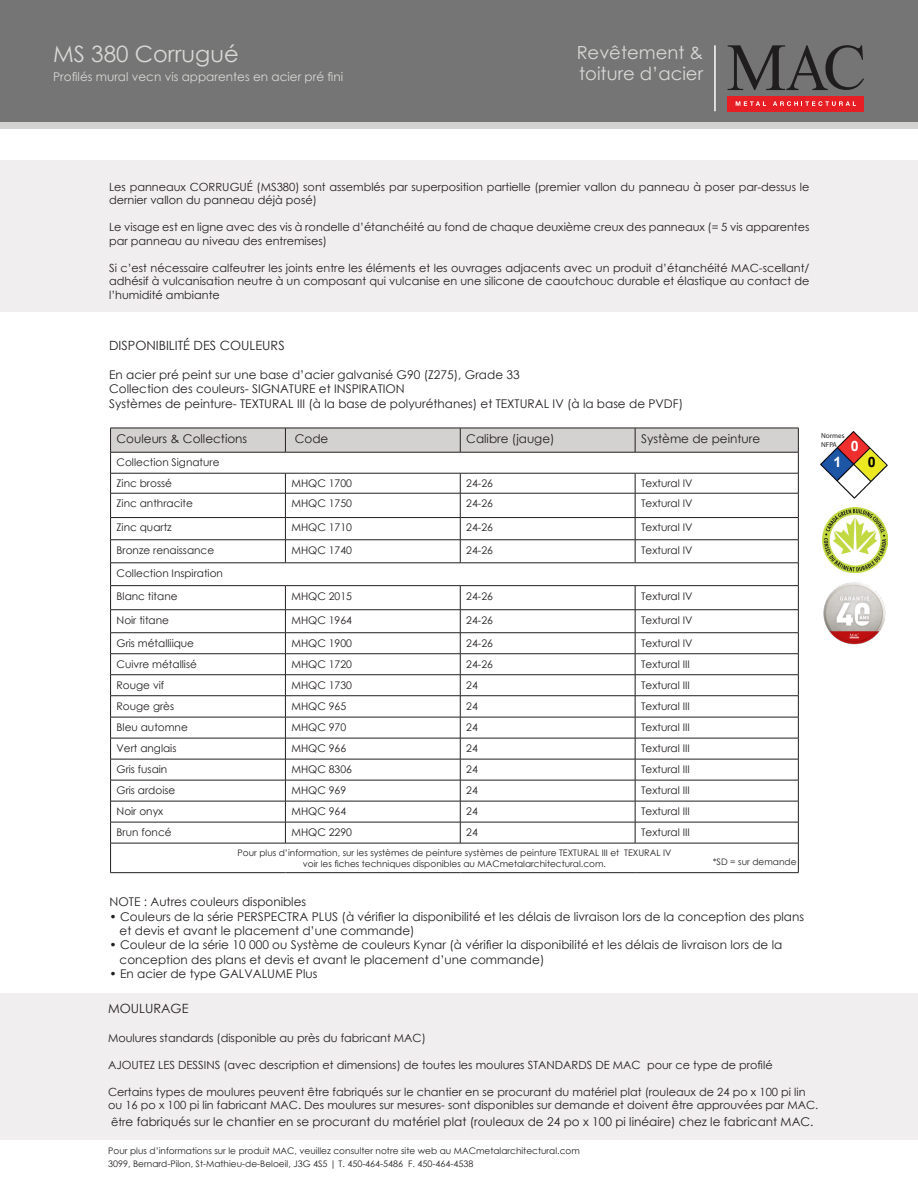
<style>
.page{position:relative;width:918px;height:1188px;background:#fff}
.page>*{position:absolute;margin:0;border:0;box-sizing:border-box;transform-origin:0 0}
.t1{font:22.5px "Century Gothic";color:#d8d9d7}
.t2{font:18px/21.6px "Century Gothic";color:#d8d9d7}
.t3{font:700 14.25px "Arial";color:#fff}
.t4{font:700 14.25px "Arial";color:#000001}
.t5{font:12.75px "Century Gothic";color:#231f20}
.t6{font:12px/14.4px "Century Gothic";color:#231f20}
.t7{font:12px "Century Gothic";color:#d8d9d7}
.t8{font:11.25px/13.5px "Century Gothic";color:#231f20}
.t9{font:10.5px/21px "Century Gothic";color:#231f20}
.t10{font:9px/13px "Century Gothic";color:#231f20}
.t11{font:7.2px/8.6px "Myriad Pro";color:#231f20}
.s1{font-size:11.25px}
</style>
<div class="page">
<div style="left:0;top:0;width:918px;height:129px;background:#d4d1d1"></div>
<div style="left:0;top:0;width:918px;height:122px;background:#767575"></div>
<svg style="left:728px;top:45px;width:136px;height:45px"></svg>
<div style="left:728px;top:96px;width:136px;height:15px;background:#e71e24"></div>
<svg style="left:736px;top:101px;width:30px;height:5px"></svg>
<svg style="left:773px;top:101px;width:83px;height:5px"></svg>
<hr style="left:714px;top:45px;width:2px;height:66px;background:#fff">
<div style="left:0;top:161px;width:918px;height:151px;background:#f1eeef"></div>
<div style="left:0;top:993px;width:918px;height:147px;background:#f1eeef"></div>
<hr style="left:110px;top:872px;width:175px;height:1px;background:#231f20">
<hr style="left:285px;top:872px;width:175px;height:1px;background:#231f20">
<hr style="left:460px;top:872px;width:175px;height:1px;background:#231f20">
<hr style="left:635px;top:872px;width:164px;height:1px;background:#231f20">
<svg style="left:110px;top:428px;width:689px;height:444px"></svg>
<hr style="left:110px;top:801px;width:175px;height:1px;background:#231f20">
<hr style="left:285px;top:801px;width:175px;height:1px;background:#231f20">
<hr style="left:460px;top:801px;width:175px;height:1px;background:#231f20">
<hr style="left:635px;top:801px;width:164px;height:1px;background:#231f20">
<hr style="left:110px;top:822px;width:175px;height:1px;background:#231f20">
<hr style="left:285px;top:822px;width:175px;height:1px;background:#231f20">
<hr style="left:460px;top:822px;width:175px;height:1px;background:#231f20">
<hr style="left:635px;top:822px;width:164px;height:1px;background:#231f20">
<img style="left:823px;top:582px;width:63px;height:63px">
<img style="left:823px;top:508px;width:64px;height:64px">
<img style="left:820px;top:432px;width:67px;height:67px">
<h1 class="t1" style="left:53px;top:38px;width:187px">MS 380 Corrugué</h1>
<p class="t7" style="left:53px;top:69px;width:291px">Profilés mural vecn vis apparentes en acier pré fini</p>
<h2 class="t2" style="left:577px;top:41px;width:128px">Revêtement &amp; toiture d’acier</h2>
<p class="t8" style="left:109px;top:180px;width:702px">Les panneaux CORRUGUÉ (MS380) sont assemblés par superposition partielle (premier vallon du panneau à poser par-dessus le dernier vallon du panneau déjà posé)</p>
<p class="t8" style="left:109px;top:220px;width:702px">Le visage est en ligne avec des vis à rondelle d’étanchéité au fond de chaque deuxième creux des panneaux (= 5 vis apparentes par panneau au niveau des entremises)</p>
<p class="t8" style="left:109px;top:261px;width:702px;text-align:justify">Si c’est nécessaire calfeutrer les joints entre les éléments et les ouvrages adjacents avec un produit d’étanchéité MAC-scellant/ adhésif à vulcanisation neutre à un composant qui vulcanise en une silicone de caoutchouc durable et élastique au contact de l’humidité ambiante</p>
<p class="t5" style="left:109px;top:336px;width:177px">DISPONIBILITÉ DES COULEURS</p>
<p class="t6" style="left:109px;top:367px;width:576px">En acier pré peint sur une base d’acier galvanisé G90 (Z275), Grade 33<br>Collection des couleurs- SIGNATURE et INSPIRATION<br>Systèmes de peinture- TEXTURAL III (à la base de polyuréthanes) et TEXTURAL IV (à la base de PVDF)</p>
<p class="t6" style="left:117px;top:431px;width:132px">Couleurs &amp; Collections</p>
<p class="t6" style="left:295px;top:431px;width:35px">Code</p>
<p class="t6" style="left:466px;top:431px;width:90px">Calibre (jauge)</p>
<p class="t6" style="left:641px;top:431px;width:121px">Système de peinture</p>
<p class="t9" style="left:117px;top:452px;width:104px">Collection Signature<br>Zinc brossé</p>
<p class="t9" style="left:291px;top:473px;width:62px">MHQC 1700</p>
<p class="t9" style="left:466px;top:473px;width:28px">24-26</p>
<p class="t9" style="left:641px;top:473px;width:53px">Textural IV</p>
<p class="t9" style="left:117px;top:493px;width:78px">Zinc anthracite</p>
<p class="t9" style="left:291px;top:493px;width:62px">MHQC 1750</p>
<p class="t9" style="left:466px;top:493px;width:28px">24-26</p>
<p class="t9" style="left:641px;top:493px;width:53px">Textural IV</p>
<p class="t9" style="left:117px;top:517px;width:57px">Zinc quartz</p>
<p class="t9" style="left:291px;top:517px;width:62px">MHQC 1710</p>
<p class="t9" style="left:466px;top:517px;width:28px">24-26</p>
<p class="t9" style="left:641px;top:517px;width:53px">Textural IV</p>
<p class="t9" style="left:117px;top:539px;width:99px">Bronze renaissance</p>
<p class="t9" style="left:291px;top:539px;width:62px">MHQC 1740</p>
<p class="t9" style="left:466px;top:539px;width:28px">24-26</p>
<p class="t9" style="left:641px;top:539px;width:53px">Textural IV</p>
<p class="t9" style="left:117px;top:561px;width:108px;line-height:22.8px">Collection Inspiration<br>Blanc titane</p>
<p class="t9" style="left:291px;top:585px;width:62px">MHQC 2015</p>
<p class="t9" style="left:466px;top:585px;width:28px">24-26</p>
<p class="t9" style="left:641px;top:585px;width:53px">Textural IV</p>
<p class="t9" style="left:117px;top:609px;width:54px">Noir titane</p>
<p class="t9" style="left:291px;top:609px;width:62px">MHQC 1964</p>
<p class="t9" style="left:466px;top:609px;width:28px">24-26</p>
<p class="t9" style="left:641px;top:609px;width:53px">Textural IV</p>
<p class="t9" style="left:117px;top:632px;width:79px">Gris métalliique</p>
<p class="t9" style="left:291px;top:632px;width:62px">MHQC 1900</p>
<p class="t9" style="left:466px;top:632px;width:28px">24-26</p>
<p class="t9" style="left:641px;top:632px;width:53px">Textural IV</p>
<p class="t9" style="left:117px;top:653px;width:82px">Cuivre métallisé</p>
<p class="t9" style="left:291px;top:653px;width:62px">MHQC 1720</p>
<p class="t9" style="left:466px;top:653px;width:28px">24-26</p>
<p class="t9" style="left:641px;top:653px;width:50px">Textural III</p>
<p class="t9" style="left:117px;top:674px;width:49px">Rouge vif</p>
<p class="t9" style="left:291px;top:674px;width:62px">MHQC 1730</p>
<p class="t9" style="left:466px;top:674px;width:13px">24</p>
<p class="t9" style="left:641px;top:674px;width:50px">Textural III</p>
<p class="t9" style="left:117px;top:695px;width:59px">Rouge grès</p>
<p class="t9" style="left:291px;top:695px;width:56px">MHQC 965</p>
<p class="t9" style="left:466px;top:695px;width:13px">24</p>
<p class="t9" style="left:641px;top:695px;width:50px">Textural III</p>
<p class="t9" style="left:117px;top:717px;width:73px">Bleu automne</p>
<p class="t9" style="left:291px;top:717px;width:56px">MHQC 970</p>
<p class="t9" style="left:466px;top:717px;width:13px">24</p>
<p class="t9" style="left:641px;top:717px;width:50px">Textural III</p>
<p class="t9" style="left:117px;top:738px;width:61px">Vert anglais</p>
<p class="t9" style="left:291px;top:738px;width:56px">MHQC 966</p>
<p class="t9" style="left:466px;top:738px;width:13px">24</p>
<p class="t9" style="left:641px;top:738px;width:50px">Textural III</p>
<p class="t9" style="left:117px;top:759px;width:52px">Gris fusain</p>
<p class="t9" style="left:291px;top:759px;width:62px">MHQC 8306</p>
<p class="t9" style="left:466px;top:759px;width:13px">24</p>
<p class="t9" style="left:641px;top:759px;width:50px">Textural III</p>
<p class="t9" style="left:117px;top:780px;width:60px">Gris ardoise</p>
<p class="t9" style="left:291px;top:780px;width:56px">MHQC 969</p>
<p class="t9" style="left:466px;top:780px;width:13px">24</p>
<p class="t9" style="left:641px;top:780px;width:50px">Textural III</p>
<p class="t9" style="left:117px;top:801px;width:48px">Noir onyx</p>
<p class="t9" style="left:291px;top:801px;width:56px">MHQC 964</p>
<p class="t9" style="left:466px;top:801px;width:13px">24</p>
<p class="t9" style="left:641px;top:801px;width:50px">Textural III</p>
<p class="t9" style="left:117px;top:822px;width:57px">Brun foncé</p>
<p class="t9" style="left:291px;top:822px;width:62px">MHQC 2290</p>
<p class="t9" style="left:466px;top:822px;width:13px">24</p>
<p class="t9" style="left:641px;top:822px;width:50px">Textural III</p>
<p class="t10" style="left:238px;top:847px;width:435px;line-height:10.8px;text-align:center">Pour plus d’information, sur les systèmes de peinture systèmes de peinture TEXTURAL III et TEXURAL IV voir les fiches techniques disponibles au MACmetalarchitectural.com.</p>
<p class="t10" style="left:713px;top:855px;width:85px">*SD = sur demande</p>
<p class="t6" style="left:110px;top:894px;width:198px">NOTE : Autres couleurs disponibles</p>
<p class="t6" style="left:120px;top:909px;width:686px;text-indent:-10px">• Couleurs de la série PERSPECTRA PLUS (à vérifier la disponibilité et les délais de livraison lors de la conception des plans et devis et avant le placement d’une commande)</p>
<p class="t6" style="left:120px;top:938px;width:664px;text-indent:-10px">• Couleur de la série 10 000 ou Système de couleurs Kynar (à vérifier la disponibilité et les délais de livraison lors de la conception des plans et devis et avant le placement d’une commande)</p>
<p class="t6" style="left:110px;top:966px;width:209px">• En acier de type GALVALUME Plus</p>
<p class="t11" style="left:821px;top:432px;width:25px">Normes<br>NFPA</p>
<p class="t3" style="left:851px;top:436px;width:9px">0</p>
<p class="t3" style="left:833px;top:452px;width:9px">1</p>
<p class="t5" style="left:108px;top:999px;width:82px">MOULURAGE</p>
<p class="t8" style="left:108px;top:1031px;width:319px">Moulures standards (disponible au près du fabricant MAC)</p>
<p class="t8" style="left:108px;top:1058px;width:666px">AJOUTEZ LES DESSINS (avec description et dimensions) de toutes les moulures STANDARDS DE MAC pour ce type de profilé</p>
<p class="t8" style="left:108px;top:1085px;width:712px">Certains types de moulures peuvent être fabriqués sur le chantier en se procurant du matériel plat (rouleaux de 24 po x 100 pi lin ou 16 po x 100 pi lin fabricant MAC. Des moulures sur mesures- sont disponibles sur demande et doivent être approuvées par MAC.</p>
<p class="t6" style="left:111px;top:1114px;width:704px"><span class="s1">êtr</span>e fabriqués sur le chantier en se procurant du matériel plat (rouleaux de 24 po x 100 pi linéaire) chez le fabricant MAC.</p>
<p class="t10" style="left:108px;top:1144px;width:473px">Pour plus d’informations sur le produit MAC, veuillez consulter notre site web au MACmetalarchitectural.com<br>3099, Bernard-Pilon, St-Mathieu-de-Beloeil, J3G 4S5 | T. 450-464-5486 F. 450-464-4538</p>
<p class="t4" style="left:868px;top:452px;width:9px">0</p>
</div>
